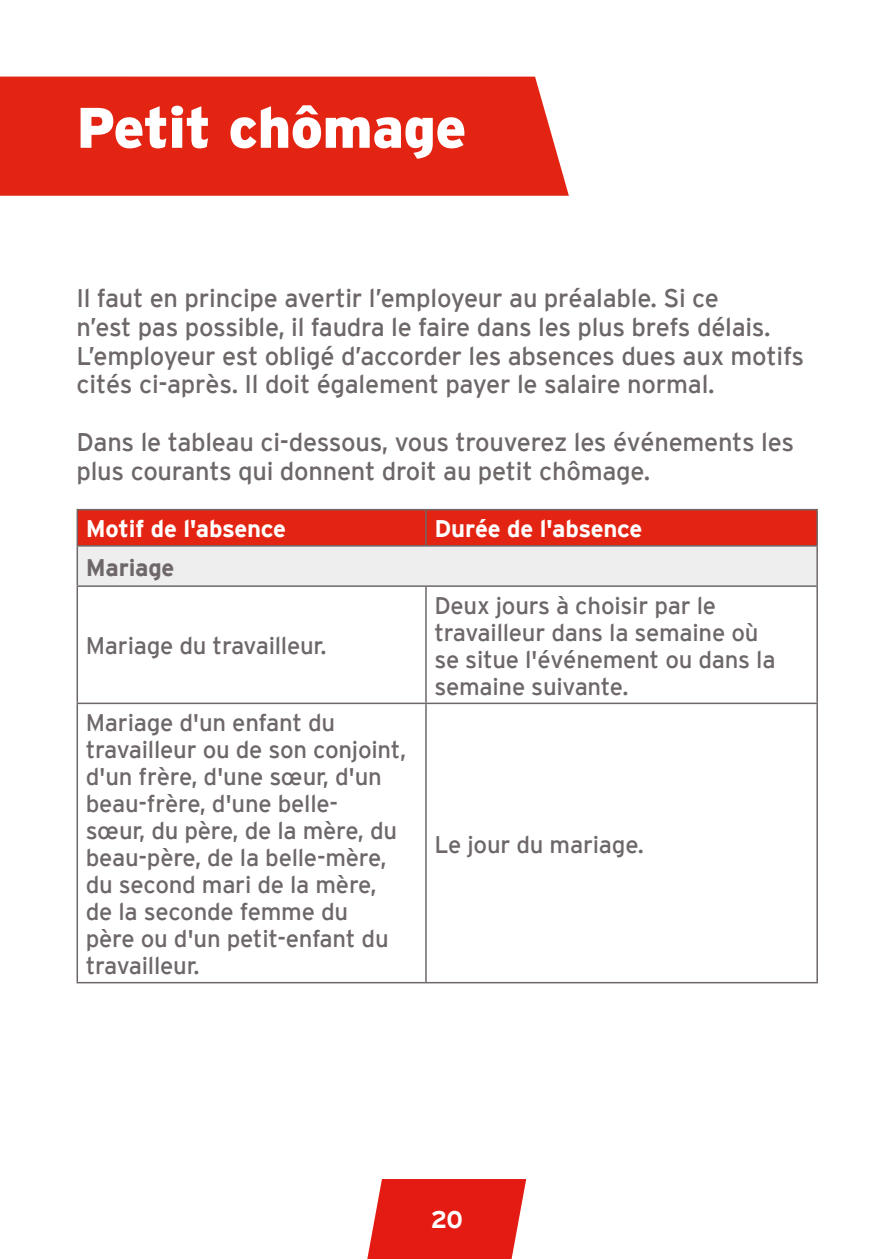
<style>
.page{position:relative;width:893px;height:1259px;background:#fff}
.page>*{position:absolute;margin:0;border:0;box-sizing:border-box;transform-origin:0 0}
.t1{font:900 57px "Interstate";letter-spacing:-.01em;color:#fff}
.t2{font:25.5px/28.8px "Interstate";letter-spacing:-.01em;color:#6d6768}
.t3{font:24px/27px "Interstate";letter-spacing:-.01em;color:#6d6768}
.t4{font:700 24px "Interstate";letter-spacing:-.01em;color:#fff}
.t5{font:700 24px "Interstate";letter-spacing:-.01em;color:#6d6768}
</style>
<div class="page">
<div style="left:78px;top:510px;width:738px;height:35px;background:#e42413"></div>
<div style="left:77px;top:546px;width:740px;height:40px;background:#efeeef"></div>
<hr style="left:77px;top:509px;width:349px;height:1px;background:#6d6768">
<hr style="left:77px;top:510px;width:1px;height:35px;background:#6d6768">
<hr style="left:426px;top:509px;width:392px;height:1px;background:#6d6768">
<hr style="left:425px;top:510px;width:2px;height:35px;background:#6d6768">
<hr style="left:816px;top:510px;width:2px;height:35px;background:#6d6768">
<hr style="left:77px;top:545px;width:349px;height:1px;background:#6d6768">
<hr style="left:77px;top:546px;width:1px;height:39px;background:#6d6768">
<hr style="left:426px;top:545px;width:392px;height:1px;background:#6d6768">
<hr style="left:816px;top:546px;width:2px;height:39px;background:#6d6768">
<hr style="left:77px;top:585px;width:349px;height:2px;background:#6d6768">
<hr style="left:77px;top:587px;width:1px;height:115px;background:#6d6768">
<hr style="left:426px;top:585px;width:392px;height:2px;background:#6d6768">
<hr style="left:425px;top:587px;width:2px;height:115px;background:#6d6768">
<hr style="left:816px;top:587px;width:2px;height:115px;background:#6d6768">
<hr style="left:77px;top:702px;width:349px;height:2px;background:#6d6768">
<hr style="left:77px;top:704px;width:1px;height:278px;background:#6d6768">
<hr style="left:426px;top:702px;width:392px;height:2px;background:#6d6768">
<hr style="left:425px;top:704px;width:2px;height:278px;background:#6d6768">
<hr style="left:816px;top:704px;width:2px;height:278px;background:#6d6768">
<hr style="left:77px;top:982px;width:349px;height:1px;background:#6d6768">
<hr style="left:426px;top:982px;width:392px;height:1px;background:#6d6768">
<div style="left:0;top:77px;width:569px;height:119px;background:#e42413"></div>
<svg style="left:367px;top:1179px;width:159px;height:80px;background:#e63028"></svg>
<h1 class="t1" style="left:77px;top:95px;width:391px">Petit chômage</h1>
<p class="t2" style="left:77px;top:283px;width:729px">Il faut en principe avertir l’employeur au préalable. Si ce<br>n’est pas possible, il faudra le faire dans les plus brefs délais.<br>L’employeur est obligé d’accorder les absences dues aux motifs cités ci-après. Il doit également payer le salaire normal.</p>
<p class="t2" style="left:77px;top:427px;width:719px">Dans le tableau ci-dessous, vous trouverez les événements les plus courants qui donnent droit au petit chômage.</p>
<p class="t4" style="left:86px;top:515px;width:202px">Motif de l'absence</p>
<p class="t4" style="left:434px;top:515px;width:210px">Durée de l'absence</p>
<p class="t5" style="left:86px;top:554px;width:90px">Mariage</p>
<p class="t3" style="left:86px;top:632px;width:242px">Mariage du travailleur.</p>
<p class="t3" style="left:86px;top:709px;width:322px">Mariage d'un enfant du travailleur ou de son conjoint, d'un frère, d'une sœur, d'un beau-frère, d'une belle-<br>sœur, du père, de la mère, du beau-père, de la belle-mère, du second mari de la mère, de la seconde femme du<br>père ou d'un petit-enfant du travailleur.</p>
<p class="t3" style="left:434px;top:592px;width:343px">Deux jours à choisir par le travailleur dans la semaine où se situe l'événement ou dans la semaine suivante.</p>
<p class="t3" style="left:434px;top:830px;width:211px">Le jour du mariage.</p>
<p class="t4" style="left:431px;top:1206px;width:34px">20</p>
</div>
